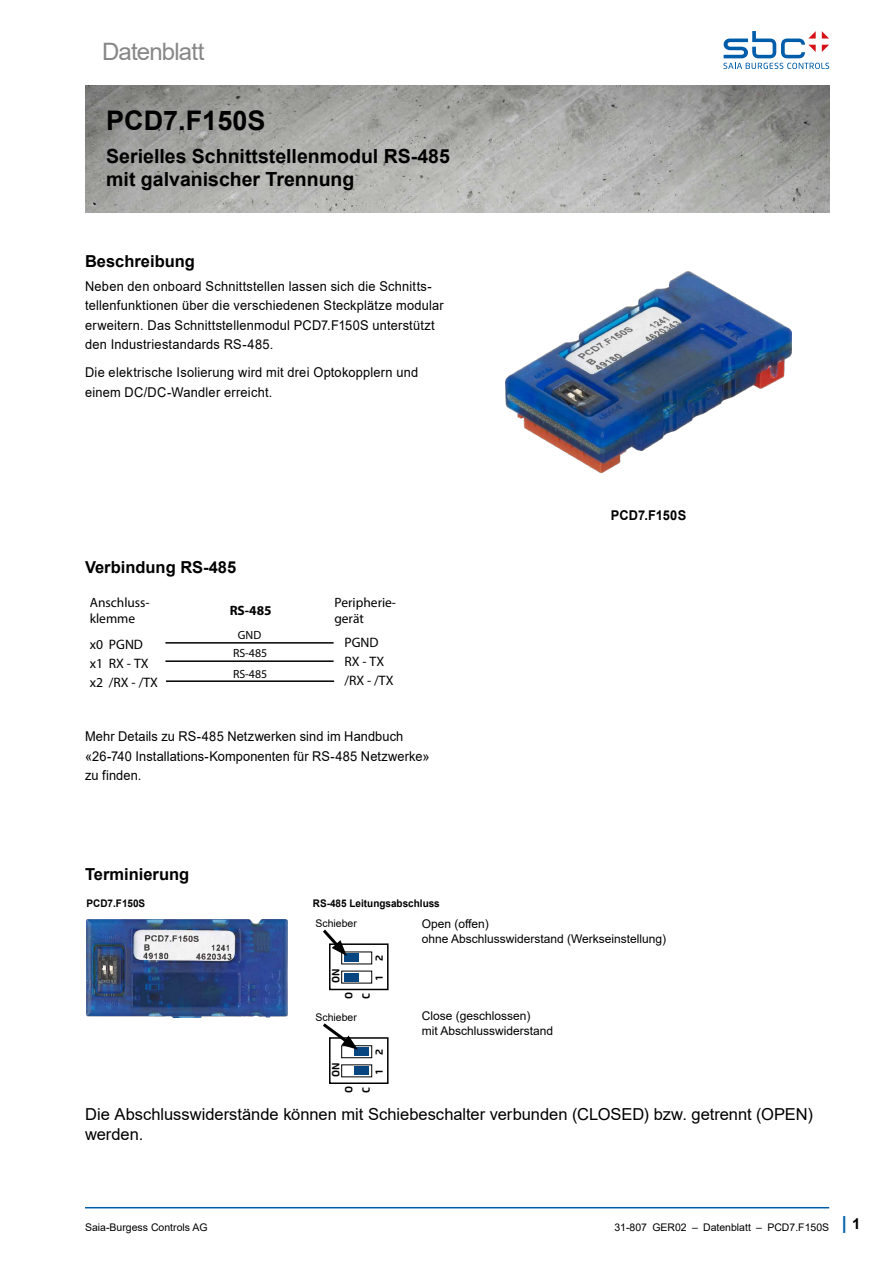
<style>
.page{position:relative;width:893px;height:1263px;background:#fff}
.page>*{position:absolute;margin:0;border:0;box-sizing:border-box;transform-origin:0 0}
.Titel_Produktname_18{font:700 27px "Arial";color:#000}
.t1{font:24px "Arial";letter-spacing:-.035em;color:#878787}
.Titel_Produktkurbesc{font:700 19.5px/23.4px "Arial";color:#000}
.Fliesstext__1mm{font:16.5px/19.8px "Arial";color:#000}
.Subtitel__11_13__-_1{font:700 16.5px "Arial";color:#000}
.t2{font:13.65px/19px "Myriad Pro";color:#000}
.Grundtext___9_13{font:13.5px/19.5px "Arial";letter-spacing:.02em;color:#000;scale:.95 1}
.Text__left_justified{font:13.5px/19.5px "Arial";letter-spacing:.005em;color:#000;scale:.95 1}
.t3{font:13.5px/16.2px "Myriad Pro";color:#000}
.t4{font:700 13.5px "Arial";letter-spacing:.015em;color:#000;scale:.95 1}
.t5{font:700 13.5px "Myriad Pro";color:#000}
.Tabellenfliesstext{font:12px/14.4px "Arial";color:#000}
.t6{font:11.85px "Myriad Pro";color:#000}
.Legenden__7_auto{font:10.5px "Arial";color:#000}
.Tables__Subtitel_bol{font:700 10.5px "Arial";color:#000;scale:.95 1}
.t7{font:700 10.5px "Flexo";color:#000}
.s1{font-weight:700;font-size:18px;color:#005da9}
.s2{font-weight:700;font-size:15px}
</style>
<div class="page">
<img style="left:506px;top:272px;width:285px;height:200px">
<img style="left:85px;top:85px;width:744px;height:128px">
<svg style="left:723px;top:31px;width:106px;height:38px"></svg>
<hr style="left:85px;top:1207px;width:744px;height:1px;background:#005da9">
<img style="left:87px;top:919px;width:201px;height:98px">
<div style="left:344px;top:973px;width:14px;height:8px;background:#074680"></div>
<div style="left:341px;top:971px;width:31px;height:12px;border:1px solid #000"></div>
<div style="left:344px;top:954px;width:14px;height:8px;background:#074680"></div>
<div style="left:329px;top:943px;width:60px;height:47px;border:2px solid #000"></div>
<svg style="left:323px;top:929px;width:24px;height:27px"></svg>
<div style="left:355px;top:1066px;width:14px;height:9px;background:#074680"></div>
<div style="left:341px;top:1064px;width:31px;height:13px;border:1px solid #000"></div>
<div style="left:355px;top:1047px;width:14px;height:9px;background:#074680"></div>
<div style="left:341px;top:1045px;width:31px;height:13px;border:1px solid #000"></div>
<div style="left:329px;top:1037px;width:60px;height:47px;border:2px solid #000"></div>
<svg style="left:323px;top:1023px;width:35px;height:27px"></svg>
<hr style="left:165px;top:642px;width:169px;height:2px;background:#000">
<hr style="left:165px;top:660px;width:169px;height:2px;background:#000">
<hr style="left:166px;top:680px;width:168px;height:2px;background:#000">
<h2 class="t1" style="left:102px;top:35px;width:104px">Datenblatt</h2>
<p class="Titel_Produktname_18" style="left:106px;top:102px;width:161px">PCD7.F150S</p>
<p class="Titel_Produktkurbesc" style="left:106px;top:145px;width:345px">Serielles Schnittstellenmodul RS-485 mit galvanischer Trennung</p>
<p class="Subtitel__11_13__-_1" style="left:85px;top:250px;width:112px">Beschreibung</p>
<p class="Grundtext___9_13" style="left:85px;top:276px;width:379px">Neben den onboard Schnittstellen lassen sich die Schnitts&shy;tellenfunktionen über die verschiedenen Steckplätze modular erweitern. Das Schnittstellenmodul PCD7.F150S unterstützt den Industriestandards RS-485.</p>
<p class="Grundtext___9_13" style="left:85px;top:363px;width:352px">Die elektrische Isolierung wird mit drei Optokopplern und einem DC/DC-Wandler erreicht.</p>
<p class="Subtitel__11_13__-_1" style="left:85px;top:556px;width:153px">Verbindung RS-485</p>
<p class="t3" style="left:90px;top:594px;width:61px">Anschluss&shy;klemme</p>
<p class="t3" style="left:334px;top:594px;width:63px">Peripherie&shy;gerät</p>
<p class="t5" style="left:230px;top:601px;width:44px">RS-485</p>
<p class="t6" style="left:238px;top:627px;width:25px">GND</p>
<p class="t6" style="left:233px;top:667px;width:36px">RS-485</p>
<p class="t2" style="left:90px;top:634px;width:70px">x0 PGND x1 RX - TX x2 /RX - /TX</p>
<p class="t2" style="left:344px;top:632px;width:51px">PGND<br>RX - TX /RX - /TX</p>
<p class="t6" style="left:233px;top:646px;width:36px">RS-485</p>
<p class="Text__left_justified" style="left:85px;top:727px;width:364px">Mehr Details zu RS-485 Netzwerken sind im Handbuch «26-740 Installations-Komponenten für RS-485 Netzwerke» zu finden.</p>
<p class="Subtitel__11_13__-_1" style="left:85px;top:862px;width:106px">Terminierung</p>
<p class="t4" style="left:611px;top:506px;width:81px">PCD7.F150S</p>
<p class="Tables__Subtitel_bol" style="left:87px;top:896px;width:63px">PCD7.F150S</p>
<p class="Tables__Subtitel_bol" style="left:313px;top:896px;width:135px">RS-485 Leitungsabschluss</p>
<p class="Legenden__7_auto" style="left:315px;top:916px;width:43px">Schieber</p>
<p class="t7" style="left:373px;top:961px;width:7px;rotate:-90deg">2</p>
<p class="t7" style="left:373px;top:980px;width:6px;rotate:-90deg">1</p>
<p class="t7" style="left:342px;top:999px;width:9px;rotate:-90deg">O</p>
<p class="t7" style="left:360px;top:999px;width:7px;rotate:-90deg">C</p>
<p class="Tabellenfliesstext" style="left:422px;top:917px;width:246px">Open (offen)<br>ohne Abschlusswiderstand (Werkseinstellung)</p>
<p class="t7" style="left:329px;top:983px;width:16px;rotate:-90deg">ON</p>
<p class="Legenden__7_auto" style="left:315px;top:1010px;width:43px">Schieber</p>
<p class="t7" style="left:329px;top:1077px;width:16px;rotate:-90deg">ON</p>
<p class="t7" style="left:373px;top:1055px;width:7px;rotate:-90deg">2</p>
<p class="t7" style="left:373px;top:1074px;width:6px;rotate:-90deg">1</p>
<p class="t7" style="left:342px;top:1093px;width:9px;rotate:-90deg">O</p>
<p class="t7" style="left:360px;top:1092px;width:7px;rotate:-90deg">C</p>
<p class="Tabellenfliesstext" style="left:422px;top:1008px;width:133px">Close (geschlossen)<br>mit Abschlusswiderstand</p>
<p class="Fliesstext__1mm" style="left:85px;top:1104px;width:729px">Die Abschlusswiderstände können mit Schiebeschalter verbunden (CLOSED) bzw. getrennt (OPEN) werden.</p>
<p class="Legenden__7_auto" style="left:85px;top:1220px;width:124px">Saia-Burgess Controls AG</p>
<p class="Legenden__7_auto" style="left:614px;top:1220px;width:247px">31-807 GER02 – Datenblatt – PCD7.F150S <span class="s1">|</span> <span class="s2">1</span></p>
</div>
